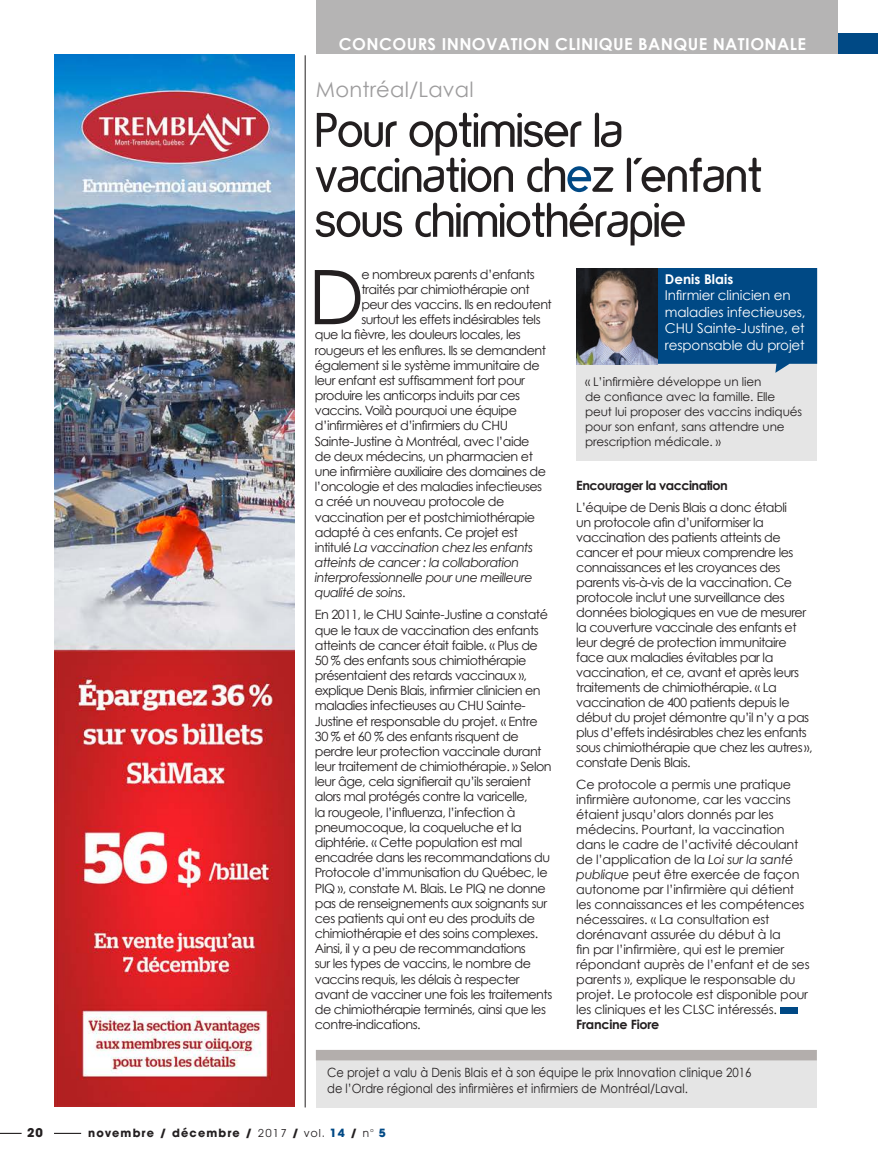
<style>
.page{position:relative;width:878px;height:1175px;background:#fff}
.page>*{position:absolute;margin:0;border:0;box-sizing:border-box;transform-origin:0 0}
.t1{font:75.45px "Century Gothic";color:#231f20}
.t2{font:51px/45px "yorkville";letter-spacing:-.02em;color:#231f20}
.t3{font:21px "Century Gothic";letter-spacing:.01em;color:#9d9c9d}
.t4{font:700 16.5px "Century Gothic";letter-spacing:.025em;color:#fff}
.t5{font:13.5px/16.5px "Century Gothic";letter-spacing:-.01em;color:#fff}
.t6{font:700 13.5px "Century Gothic";color:#fff}
.t7{font:12.75px/15.1px "Century Gothic";letter-spacing:-.04em;color:#231f20}
.t8{font:12.75px/15px "Century Gothic";letter-spacing:-.02em;color:#231f20}
.t9{font:12.75px/16.5px "Century Gothic";color:#231f20;scale:.9 1}
.t10{font:italic 12.75px "Century Gothic";letter-spacing:-.04em;color:#231f20}
.t11{font:700 12.75px "Century Gothic";letter-spacing:-.04em;color:#231f20}
.t12{font:700 12.75px "Century Gothic";letter-spacing:-.02em;color:#231f20}
.t13{font:12px/15px "Century Gothic";letter-spacing:-.01em;color:#231f20}
.t14{font:700 12px "Avant Garde";color:#231f20}
.t15{font:700 11.25px "Avant Garde";letter-spacing:.1em;color:#231f20}
.s1{color:#004985}
.s2{font-style:normal}
.s3{font-style:italic}
.s4{font-family:"Avant Garde IT Cby BT";font-weight:400}
</style>
<div class="page">
<svg style="left:0;top:1132px;width:22px;height:1px"></svg>
<svg style="left:54px;top:1132px;width:27px;height:1px"></svg>
<div style="left:350px;top:33px;width:528px;height:21px;background:#004985"></div>
<div style="left:316px;top:0;width:521px;height:54px;background:#b5b4b4"></div>
<div style="left:316px;top:1049px;width:500px;height:58px;background:#e5e5e5"></div>
<svg style="left:316px;top:1049px;width:500px;height:11px;background:#b9b4b2"></svg>
<div style="left:780px;top:1007px;width:17px;height:7px;background:#004985"></div>
<div style="left:576px;top:305px;width:241px;height:155px;background:#e5e5e5"></div>
<svg style="left:576px;top:268px;width:241px;height:105px;background:#1c5a8e"></svg>
<img style="left:576px;top:268px;width:81px;height:96px">
<img style="left:55px;top:54px;width:240px;height:1052px">
<hr style="left:305px;top:55px;width:1px;height:1052px;background:#231f20">
<p class="t4" style="left:339px;top:33px;width:468px">CONCOURS INNOVATION CLINIQUE BANQUE NATIONALE</p>
<h3 class="t3" style="left:316px;top:76px;width:159px">Montréal/Laval</h3>
<h2 class="t2" style="left:315px;top:107px;width:449px">Pour optimiser la vaccination ch<span class="s1">e</span>z l’enfant sous chimiothérapie</h2>
<h1 class="t1" style="left:308px;top:251px;width:58px">D</h1>
<p class="t7" style="left:361px;top:267px;width:175px">e nombreux parents d’enfants</p>
<p class="t7" style="left:361px;top:282px;width:170px">traités par chimiothérapie ont</p>
<p class="t7" style="left:361px;top:297px;width:192px">peur des vaccins. Ils en redoutent</p>
<p class="t7" style="left:361px;top:312px;width:181px">surtout les effets indésirables tels</p>
<p class="t7" style="left:315px;top:327px;width:207px">que la fièvre, les douleurs locales, les</p>
<p class="t7" style="left:315px;top:342px;width:233px">rougeurs et les enflures. Ils se demandent</p>
<p class="t7" style="left:315px;top:357px;width:226px">également si le système immunitaire de</p>
<p class="t7" style="left:315px;top:372px;width:212px">leur enfant est suffisamment fort pour</p>
<p class="t7" style="left:315px;top:388px;width:207px">produire les anticorps induits par ces</p>
<p class="t7" style="left:315px;top:403px;width:204px">vaccins. Voilà pourquoi une équipe</p>
<p class="t7" style="left:315px;top:418px;width:195px">d’infirmières et d’infirmiers du CHU</p>
<p class="t7" style="left:315px;top:433px;width:216px">Sainte-Justine à Montréal, avec l’aide</p>
<p class="t7" style="left:315px;top:448px;width:220px">de deux médecins, un pharmacien et</p>
<p class="t7" style="left:315px;top:463px;width:233px">une infirmière auxiliaire des domaines de</p>
<p class="t7" style="left:315px;top:479px;width:229px">l’oncologie et des maladies infectieuses</p>
<p class="t7" style="left:315px;top:494px;width:191px">a créé un nouveau protocole de</p>
<p class="t7" style="left:315px;top:509px;width:222px">vaccination per et postchimiothérapie</p>
<p class="t7" style="left:315px;top:524px;width:205px">adapté à ces enfants. Ce projet est</p>
<p class="t10" style="left:315px;top:539px;width:220px"><span class="s2">intitulé</span> La vaccination chez les enfants</p>
<p class="t10" style="left:315px;top:554px;width:206px">atteints de cancer : la collaboration</p>
<p class="t10" style="left:315px;top:570px;width:219px">interprofessionnelle pour une meilleure</p>
<p class="t10" style="left:315px;top:585px;width:92px">qualité de soins<span class="s2">.</span></p>
<p class="t7" style="left:315px;top:607px;width:239px">En 2011, le CHU Sainte-Justine a constaté que le taux de vaccination des enfants atteints de cancer était faible. « Plus de 50 % des enfants sous chimiothérapie présentaient des retards vaccinaux », explique Denis Blais, infirmier clinicien en maladies infectieuses au CHU Sainte-Justine et responsable du projet. « Entre 30 % et 60 % des enfants risquent de perdre leur protection vaccinale durant leur traitement de chimiothérapie. » Selon leur âge, cela signifierait qu’ils seraient alors mal protégés contre la varicelle,<br>la rougeole, l’influenza, l’infection à pneumocoque, la coqueluche et la diphtérie. « Cette population est mal encadrée dans les recommandations du Protocole d’immunisation du Québec, le PIQ », constate M. Blais. Le PIQ ne donne pas de renseignements aux soignants sur ces patients qui ont eu des produits de chimiothérapie et des soins complexes.<br>Ainsi, il y a peu de recommandations<br>sur les types de vaccins, le nombre de vaccins requis, les délais à respecter avant de vacciner une fois les traitements de chimiothérapie terminés, ainsi que les contre-indications.</p>
<p class="t6" style="left:665px;top:270px;width:70px">Denis Blais</p>
<p class="t5" style="left:665px;top:287px;width:142px">Infirmier clinicien en maladies infectieuses,<br>CHU Sainte-Justine, et responsable du projet</p>
<p class="t13" style="left:585px;top:374px;width:219px">« L’infirmière développe un lien<br>de confiance avec la famille. Elle peut lui proposer des vaccins indiqués pour son enfant, sans attendre une prescription médicale. »</p>
<p class="t11" style="left:576px;top:477px;width:153px">Encourager la vaccination</p>
<p class="t7" style="left:576px;top:500px;width:238px">L’équipe de Denis Blais a donc établi<br>un protocole afin d’uniformiser la vaccination des patients atteints de cancer et pour mieux comprendre les connaissances et les croyances des parents vis-à-vis de la vaccination. Ce protocole inclut une surveillance des données biologiques en vue de mesurer la couverture vaccinale des enfants et leur degré de protection immunitaire face aux maladies évitables par la vaccination, et ce, avant et après leurs traitements de chimiothérapie. « La vaccination de 400 patients depuis le début du projet démontre qu’il n’y a pas plus d’effets indésirables chez les enfants sous chimiothérapie que chez les autres », constate Denis Blais.</p>
<p class="t8" style="left:576px;top:776px;width:235px">Ce protocole a permis une pratique infirmière autonome, car les vaccins étaient jusqu’alors donnés par les médecins. Pourtant, la vaccination dans le cadre de l’activité découlant de l’application de la <span class="s3">Loi sur la santé publique</span> peut être exercée de façon autonome par l’infirmière qui détient les connaissances et les compétences nécessaires. « La consultation est dorénavant assurée du début à la<br>fin par l’infirmière, qui est le premier répondant auprès de l’enfant et de ses parents », explique le responsable du projet. Le protocole est disponible pour les cliniques et les CLSC intéressés.</p>
<p class="t12" style="left:576px;top:1016px;width:85px">Francine Fiore</p>
<p class="t9" style="left:327px;top:1063px;width:473px">Ce projet a valu à Denis Blais et à son équipe le prix Innovation clinique 2016 de l’Ordre régional des infirmières et infirmiers de Montréal/Laval.</p>
<p class="t14" style="left:27px;top:1124px;width:18px">20</p>
<p class="t15" style="left:88px;top:1125px;width:299px">novembre / décembre / <span class="s4">2017</span> / <span class="s4">vol.</span> <span class="s1">14</span> / <span class="s4">n°</span> <span class="s1">5</span></p>
</div>
